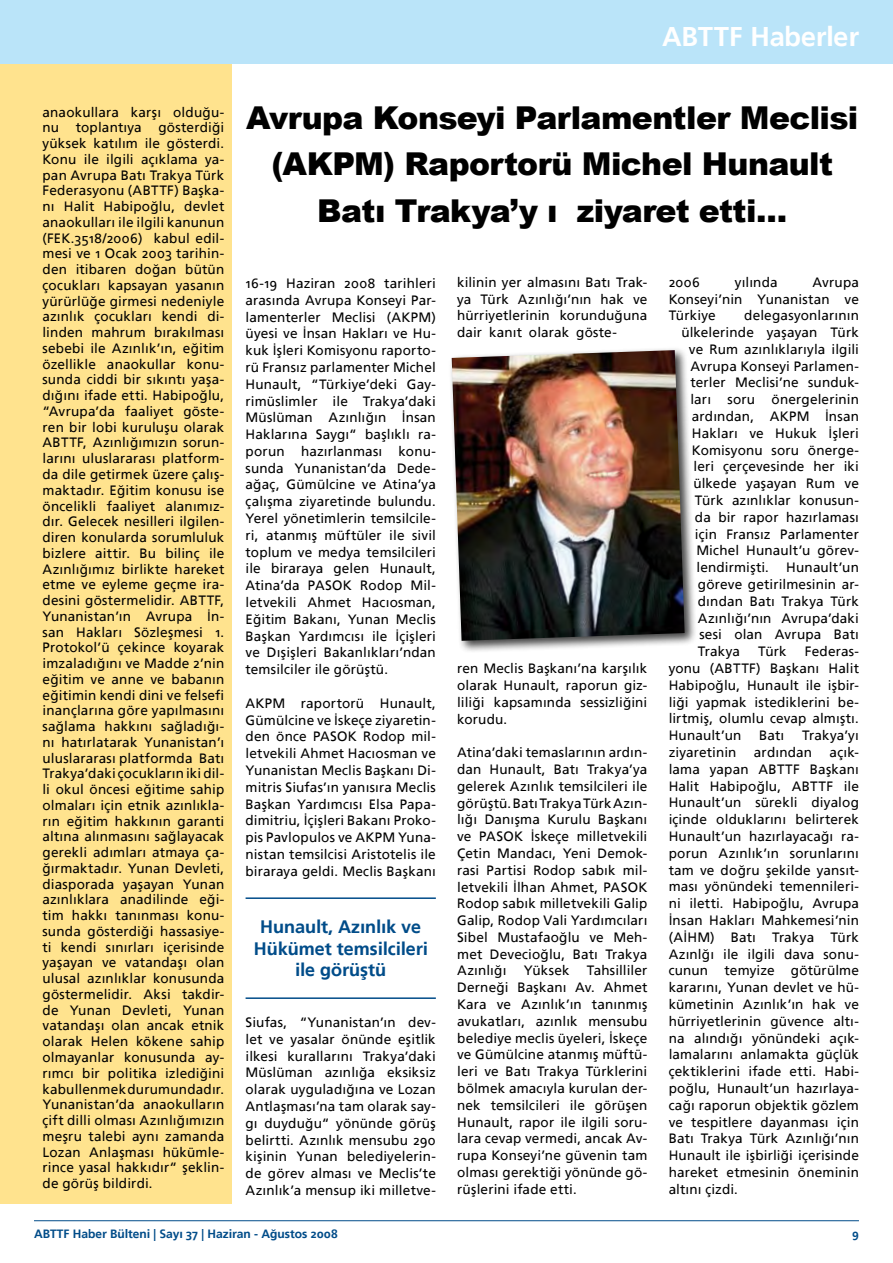
<style>
.page{position:relative;width:893px;height:1263px;background:#fff}
.page>*{position:absolute;margin:0;border:0;box-sizing:border-box;transform-origin:0 0}
.t1{font:900 31.5px/46.5px "Arial";letter-spacing:-.02em;color:#000;text-align:center}
.t2{font:700 27px "Frutiger Linotype";color:#fff}
.t3{font:700 18px/21.6px "Frutiger Linotype";color:#004c89;text-align:center}
.t4{font:13.5px/16.8px "Frutiger Linotype";letter-spacing:.01em;color:#000;text-align:justify}
.t5{font:700 12px "Frutiger Linotype";color:#004c89}
</style>
<div class="page">
<div style="left:0;top:0;width:893px;height:64px;background:#bae4f9"></div>
<hr style="left:34px;top:1220px;width:825px;height:1px;background:#004c89">
<div style="left:0;top:64px;width:231px;height:1139px;background:#ffe38e"></div>
<div style="left:448px;top:346px;width:257px;height:322px;background:#000;opacity:.75"></div>
<img style="left:452px;top:350px;width:233px;height:291px">
<hr style="left:246px;top:897px;width:190px;height:2px;background:#004c89">
<hr style="left:246px;top:997px;width:190px;height:2px;background:#004c89">
<h2 class="t2" style="left:662px;top:21px;width:198px">ABTTF Haberler</h2>
<p class="t4" style="left:43px;top:104px;width:183px;line-height:15.8px">anaokullara karşı olduğu&shy;nu toplantıya gösterdiği yüksek katılım ile gösterdi.<br>Konu ile ilgili açıklama ya&shy;pan Avrupa Batı Trakya Türk Federasyonu (ABTTF) Başka&shy;nı Halit Habipoğlu, devlet anaokulları ile ilgili kanunun (FEK.3518/2006) kabul edil&shy;mesi ve 1 Ocak 2003 tarihin&shy;den itibaren doğan bütün çocukları kapsayan yasanın yürürlüğe girmesi nedeniyle azınlık çocukları kendi di&shy;linden mahrum bırakılması sebebi ile Azınlık’ın, eğitim özellikle anaokullar konu&shy;sunda ciddi bir sıkıntı yaşa&shy;dığını ifade etti. Habipoğlu, “Avrupa’da faaliyet göste&shy;ren bir lobi kuruluşu olarak ABTTF, Azınlığımızın sorun&shy;larını uluslararası platform&shy;da dile getirmek üzere çalış&shy;maktadır. Eğitim konusu ise öncelikli faaliyet alanımız&shy;dır. Gelecek nesilleri ilgilen&shy;diren konularda sorumluluk bizlere aittir. Bu bilinç ile Azınlığımız birlikte hareket etme ve eyleme geçme ira&shy;desini göstermelidir. ABTTF, Yunanistan’ın Avrupa İn&shy;san Hakları Sözleşmesi 1.<br>Protokol’ü çekince koyarak imzaladığını ve Madde 2’nin eğitim ve anne ve babanın eğitimin kendi dini ve felsefi inançlarına göre yapılmasını sağlama hakkını sağladığı&shy;nı hatırlatarak Yunanistan’ı uluslararası platformda Batı Trakya’daki çocukların iki dil&shy;li okul öncesi eğitime sahip olmaları için etnik azınlıkla&shy;rın eğitim hakkının garanti altına alınmasını sağlayacak gerekli adımları atmaya ça&shy;ğırmaktadır. Yunan Devleti, diasporada yaşayan Yunan azınlıklara anadilinde eği&shy;tim hakkı tanınması konu&shy;sunda gösterdiği hassasiye&shy;ti kendi sınırları içerisinde yaşayan ve vatandaşı olan ulusal azınlıklar konusunda göstermelidir. Aksi takdir&shy;de Yunan Devleti, Yunan vatandaşı olan ancak etnik olarak Helen kökene sahip olmayanlar konusunda ay&shy;rımcı bir politika izlediğini kabullenmek durumundadır.<br>Yunanistan’da anaokulların çift dilli olması Azınlığımızın meşru talebi aynı zamanda Lozan Anlaşması hükümle&shy;rince yasal hakkıdır“ şeklin&shy;de görüş bildirdi.</p>
<h1 class="t1" style="left:246px;top:93px;width:614px">Avrupa Konseyi Parlamentler Meclisi (AKPM) Raportorü Michel Hunault<br>Batı Trakya’y ı ziyaret etti...</h1>
<p class="t4" style="left:246px;top:275px;width:192px">16-19 Haziran 2008 tarihleri arasında Avrupa Konseyi Par&shy;lamenterler Meclisi (AKPM) üyesi ve İnsan Hakları ve Hu&shy;kuk İşleri Komisyonu raporto&shy;rü Fransız parlamenter Michel Hunault, “Türkiye’deki Gay&shy;rimüslimler ile Trakya’daki Müslüman Azınlığın İnsan Haklarına Saygı“ başlıklı ra&shy;porun hazırlanması konu&shy;sunda Yunanistan’da Dede&shy;ağaç, Gümülcine ve Atina’ya çalışma ziyaretinde bulundu.<br>Yerel yönetimlerin temsilcile&shy;ri, atanmış müftüler ile sivil toplum ve medya temsilcileri ile biraraya gelen Hunault, Atina’da PASOK Rodop Mil&shy;letvekili Ahmet Hacıosman, Eğitim Bakanı, Yunan Meclis Başkan Yardımcısı ile İçişleri ve Dışişleri Bakanlıkları’ndan temsilciler ile görüştü.</p>
<p class="t4" style="left:246px;top:695px;width:192px">AKPM raportorü Hunault, Gümülcine ve İskeçe ziyaretin&shy;den önce PASOK Rodop mil&shy;letvekili Ahmet Hacıosman ve Yunanistan Meclis Başkanı Di&shy;mitris Siufas’ın yanısıra Meclis Başkan Yardımcısı Elsa Papa&shy;dimitriu, İçişleri Bakanı Proko&shy;pis Pavlopulos ve AKPM Yuna&shy;nistan temsilcisi Aristotelis ile biraraya geldi. Meclis Başkanı</p>
<h3 class="t3" style="left:254px;top:916px;width:176px">Hunault, Azınlık ve<br>Hükümet temsilcileri ile görüştü</h3>
<p class="t4" style="left:246px;top:1014px;width:192px">Siufas, “Yunanistan’ın dev&shy;let ve yasalar önünde eşitlik ilkesi kurallarını Trakya’daki Müslüman azınlığa eksiksiz olarak uyguladığına ve Lozan Antlaşması’na tam olarak say&shy;gı duyduğu“ yönünde görüş belirtti. Azınlık mensubu 290 kişinin Yunan belediyelerin&shy;de görev alması ve Meclis’te Azınlık’a mensup iki milletve-</p>
<p class="t4" style="left:457px;top:274px;width:192px">kilinin yer almasını Batı Trak&shy;ya Türk Azınlığı’nın hak ve hürriyetlerinin korunduğuna dair kanıt olarak göste-</p>
<p class="t4" style="left:457px;top:660px;width:192px">ren Meclis Başkanı’na karşılık olarak Hunault, raporun giz&shy;liliği kapsamında sessizliğini korudu.</p>
<p class="t4" style="left:457px;top:744px;width:192px">Atina’daki temaslarının ardın&shy;dan Hunault, Batı Trakya’ya gelerek Azınlık temsilcileri ile görüştü. Batı Trakya Türk Azın&shy;lığı Danışma Kurulu Başkanı ve PASOK İskeçe milletvekili Çetin Mandacı, Yeni Demok&shy;rasi Partisi Rodop sabık mil&shy;letvekili İlhan Ahmet, PASOK Rodop sabık milletvekili Galip Galip, Rodop Vali Yardımcıları Sibel Mustafaoğlu ve Meh&shy;met Devecioğlu, Batı Trakya Azınlığı</p>
<p class="t4" style="left:457px;top:962px;width:192px;text-indent:130px">Tahsilliler Derneği Başkanı Av. Ahmet Kara ve Azınlık’ın tanınmış avukatları, azınlık mensubu belediye meclis üyeleri, İskeçe ve Gümülcine atanmış müftü&shy;leri ve Batı Trakya Türklerini bölmek amacıyla kurulan der&shy;nek temsilcileri ile görüşen Hunault, rapor ile ilgili soru&shy;lara cevap vermedi, ancak Av&shy;rupa Konseyi’ne güvenin tam olması gerektiği yönünde gö&shy;rüşlerini ifade etti.</p>
<p class="t4" style="left:524px;top:962px;width:47px">Yüksek</p>
<p class="t4" style="left:669px;top:274px;width:33px">2006</p>
<p class="t4" style="left:735px;top:274px;width:44px">yılında</p>
<p class="t4" style="left:669px;top:274px;width:192px;text-indent:144px">Avrupa Konseyi’nin Yunanistan ve Türkiye</p>
<p class="t4" style="left:744px;top:307px;width:116px">delegasyonlarının</p>
<p class="t4" style="left:681px;top:324px;width:179px">ülkelerinde yaşayan Türk</p>
<p class="t4" style="left:689px;top:341px;width:172px">ve Rum azınlıklarıyla ilgili</p>
<p class="t4" style="left:690px;top:358px;width:170px">Avrupa Konseyi Parlamen-</p>
<p class="t4" style="left:690px;top:374px;width:170px">terler Meclisi’ne sunduk-</p>
<p class="t4" style="left:690px;top:391px;width:170px">ları soru önergelerinin</p>
<p class="t4" style="left:692px;top:408px;width:169px">ardından, AKPM İnsan</p>
<p class="t4" style="left:692px;top:425px;width:169px">Hakları ve Hukuk İşleri</p>
<p class="t4" style="left:692px;top:441px;width:169px">Komisyonu soru önerge-</p>
<p class="t4" style="left:693px;top:458px;width:167px">leri çerçevesinde her iki</p>
<p class="t4" style="left:693px;top:475px;width:167px">ülkede yaşayan Rum ve</p>
<p class="t4" style="left:695px;top:492px;width:166px">Türk azınlıklar konusun-</p>
<p class="t4" style="left:695px;top:509px;width:165px">da bir rapor hazırlaması</p>
<p class="t4" style="left:695px;top:525px;width:165px">için Fransız Parlamenter</p>
<p class="t4" style="left:696px;top:542px;width:164px">Michel Hunault’u görev-</p>
<p class="t4" style="left:696px;top:559px;width:74px">lendirmişti.</p>
<p class="t4" style="left:698px;top:559px;width:163px;text-indent:88px">Hunault’un göreve getirilmesinin ar&shy;dından Batı Trakya Türk Azınlığı’nın Avrupa’daki sesi olan Avrupa Batı Trakya</p>
<p class="t4" style="left:669px;top:643px;width:192px;text-indent:136px">Federas&shy;yonu (ABTTF) Başkanı Halit Habipoğlu, Hunault ile işbir&shy;liği yapmak istediklerini be&shy;lirtmiş, olumlu cevap almıştı.<br>Hunault’un</p>
<p class="t4" style="left:758px;top:643px;width:30px">Türk</p>
<p class="t4" style="left:759px;top:727px;width:27px">Batı</p>
<p class="t4" style="left:802px;top:727px;width:58px">Trakya’yı</p>
<p class="t4" style="left:669px;top:744px;width:192px;text-indent:161px">açık&shy;lama yapan ABTTF Başkanı Halit Habipoğlu, ABTTF ile Hunault’un sürekli diyalog içinde olduklarını belirterek Hunault’un hazırlayacağı ra&shy;porun Azınlık’ın sorunlarını tam ve doğru şekilde yansıt&shy;ması yönündeki temennileri&shy;ni iletti. Habipoğlu, Avrupa İnsan Hakları Mahkemesi’nin (AİHM) Batı Trakya Türk Azınlğı ile ilgili dava sonu&shy;cunun temyize götürülme kararını, Yunan devlet ve hü&shy;kümetinin Azınlık’ın hak ve hürriyetlerinin güvence altı&shy;na alındığı yönündeki açık&shy;lamalarını anlamakta güçlük çektiklerini ifade etti. Habi&shy;poğlu, Hunault’un hazırlaya&shy;cağı raporun objektik gözlem ve tespitlere dayanması için Batı Trakya Türk Azınlığı’nın Hunault ile işbirliği içerisinde hareket etmesinin öneminin altını çizdi.</p>
<p class="t4" style="left:669px;top:744px;width:69px">ziyaretinin</p>
<p class="t4" style="left:754px;top:744px;width:60px">ardından</p>
<p class="t5" style="left:34px;top:1226px;width:305px">ABTTF Haber Bülteni | Sayı 37 | Haziran - Ağustos 2008</p>
<p class="t5" style="left:852px;top:1226px;width:8px">9</p>
</div>
